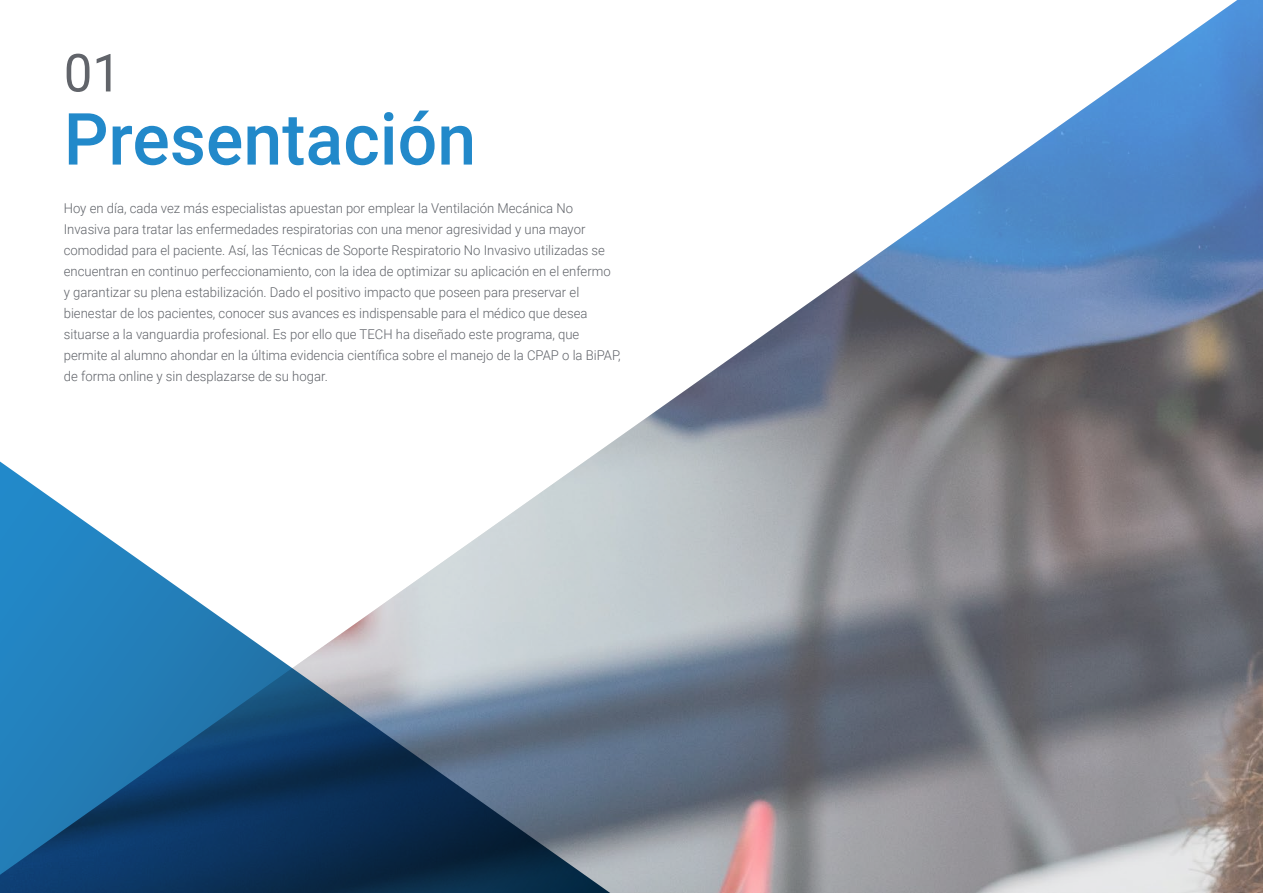
<style>
.page{position:relative;width:1263px;height:893px;background:#fff}
.page>*{position:absolute;margin:0;border:0;box-sizing:border-box;transform-origin:0 0}
.t1{font:500 72px "Roboto";color:#2289ca}
.t2{font:52.5px "Roboto";color:#61646a}
.t3{font:300 13.5px/21px "Roboto";color:#61646a}
</style>
<div class="page">
<img style="left:607px;top:0;width:656px;height:893px">
<svg style="left:0;top:446px;width:640px;height:447px"></svg>
<h2 class="t2" style="left:64px;top:36px;width:59px">01</h2>
<h1 class="t1" style="left:64px;top:89px;width:414px">Presentación</h1>
<p class="t3" style="left:64px;top:197px;width:558px">Hoy en día, cada vez más especialistas apuestan por emplear la Ventilación Mecánica No Invasiva para tratar las enfermedades respiratorias con una menor agresividad y una mayor comodidad para el paciente. Así, las Técnicas de Soporte Respiratorio No Invasivo utilizadas se encuentran en continuo perfeccionamiento, con la idea de optimizar su aplicación en el enfermo<br>y garantizar su plena estabilización. Dado el positivo impacto que poseen para preservar el bienestar de los pacientes, conocer sus avances es indispensable para el médico que desea situarse a la vanguardia profesional. Es por ello que TECH ha diseñado este programa, que permite al alumno ahondar en la última evidencia científica sobre el manejo de la CPAP o la BiPAP, de forma online y sin desplazarse de su hogar.</p>
</div>
